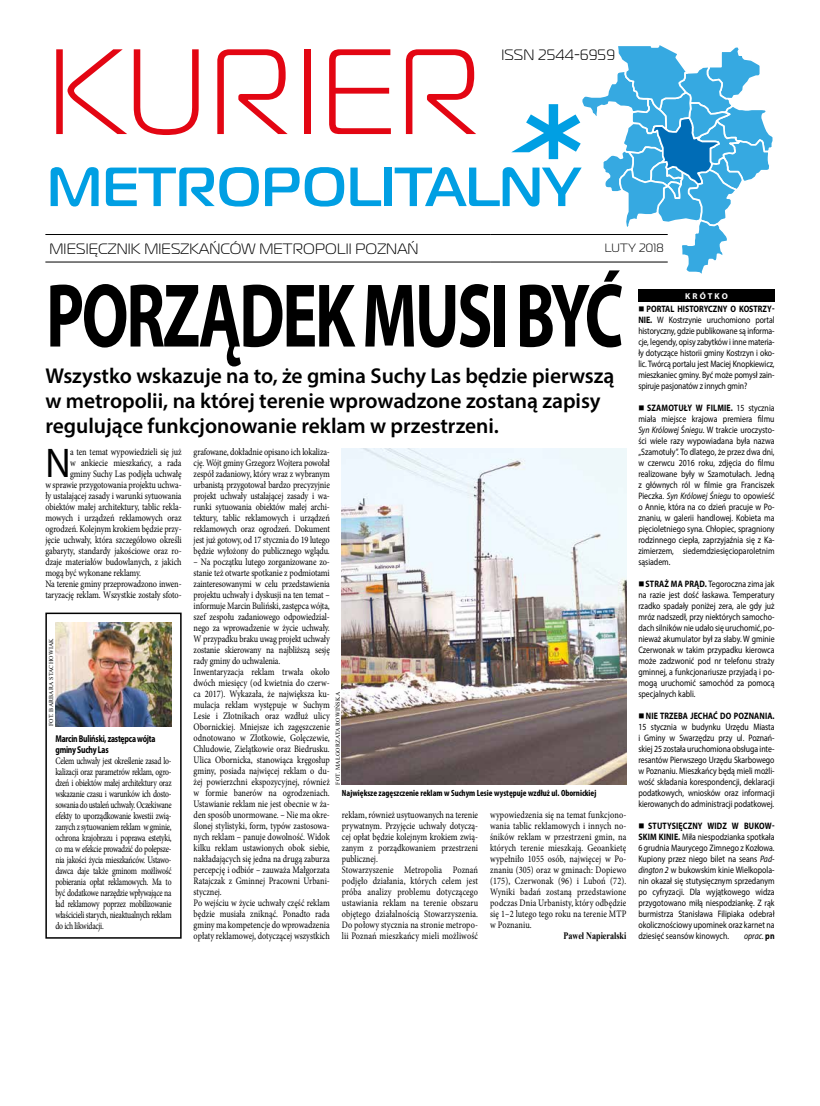
<style>
.page{position:relative;width:820px;height:1106px;background:#fff}
.page>*{position:absolute;margin:0;border:0;box-sizing:border-box;transform-origin:0 0}
.t1{font:121px "Magistral EE";letter-spacing:.015em;color:#e30613}
.t2{font:700 91.2px "Myriad Pro";letter-spacing:-.035em;color:#000;scale:.72 1}
.t3{font:700 55px "Magistral EE";letter-spacing:.01em;color:#009fe3}
.t4{font:41.6px "Myriad Pro";color:#000;scale:.92 1}
.t5{font:600 21.5px/25px "Myriad Pro";color:#000}
.t6{font:300 15px "Magistral";letter-spacing:.01em;color:#000}
.t7{font:300 12px "Magistral";letter-spacing:.01em;color:#000}
.t8{font:9.9px/11px "Minion Pro";letter-spacing:-.005em;color:#000;text-align:justify;scale:.84 1}
.t9{font:9.9px/11px "Minion Pro";letter-spacing:-.005em;color:#000;text-align:justify;scale:.77 1}
.t10{font:700 9.9px/11px "Myriad Pro";letter-spacing:-.03em;color:#000;scale:.77 1}
.t11{font:700 9.9px "Times New Roman";color:#000;scale:.82 1}
.t12{font:9.4px/11px "Myriad Pro";color:#000;text-align:justify;scale:.84 1}
.t13{font:italic 9.4px "Myriad Pro";color:#000;scale:.84 1}
.t14{font:700 condensed 9px "Myriad Pro";color:#000}
.t15{font:700 8.5px "Myriad Pro";letter-spacing:.255em;color:#fff}
.t16{font:6px "Times New Roman";letter-spacing:.035em;color:#000}
.s1{font-weight:700}
.s2{font-style:italic}
.s3{font-weight:700;font-style:normal}
</style>
<div class="page">
<div style="left:45px;top:612px;width:136px;height:326px;border:2px solid #000"></div>
<hr style="left:45px;top:234px;width:445px;height:1px;background:#000">
<hr style="left:490px;top:234px;width:177px;height:1px;background:#000">
<hr style="left:45px;top:262px;width:445px;height:1px;background:#000">
<hr style="left:490px;top:262px;width:177px;height:1px;background:#000">
<img style="left:55px;top:622px;width:116px;height:104px">
<svg style="left:511px;top:45px;width:262px;height:229px"></svg>
<img style="left:342px;top:448px;width:284px;height:336px">
<div style="left:638px;top:289px;width:136px;height:12px;background:#000"></div>
<h1 class="t1" style="left:48px;top:19px;width:436px">KURIER</h1>
<h3 class="t3" style="left:47px;top:153px;width:534px">METROPOLITALNY</h3>
<h3 class="t6" style="left:49px;top:239px;width:370px">MIESIĘCZNIK MIESZKAŃCÓW METROPOLII POZNAŃ</h3>
<p class="t7" style="left:604px;top:241px;width:60px">LUTY 2018</p>
<h2 class="t2" style="left:46px;top:256px;width:803px">PORZĄDEK MUSI BYĆ</h2>
<h3 class="t5" style="left:45px;top:362px;width:570px">Wszystko wskazuje na to, że gmina Suchy Las będzie pierwszą w metropolii, na której terenie wprowadzone zostaną zapisy regulujące funkcjonowanie reklam w przestrzeni.</h3>
<h3 class="t6" style="left:501px;top:46px;width:9px">ISSN</h3>
<h3 class="t6" style="left:537px;top:46px;width:78px">2544-6959</h3>
<p class="t15" style="left:684px;top:290px;width:44px">KRÓTKO</p>
<p class="t12" style="left:638px;top:303px;width:164px">■ <span class="s1">PORTAL HISTORYCZNY O KOSTRZY-NIE.</span> W Kostrzynie uruchomiono portal historyczny, gdzie publikowane są informa&shy;cje, legendy, opisy zabytków i inne materia&shy;ły dotyczące historii gminy Kostrzyn i oko&shy;lic. Twórcą portalu jest Maciej Knopkiewicz, mieszkaniec gminy. Być może pomysł zain&shy;spiruje pasjonatów z innych gmin?</p>
<p class="t12" style="left:638px;top:402px;width:164px">■ <span class="s1">SZAMOTUŁY W FILM IE.</span> 15 stycznia miała miejsce krajowa premiera filmu <span class="s2">Syn Królowej</span> Ś<span class="s2">niegu</span>. W trakcie uroczysto&shy;ści wiele razy wypowiadana była nazwa „Szamotuły”. To dlatego, że przez dwa dni, w czerwcu 2016 roku, zdjęcia do filmu realizowane były w Szamotułach. Jedną z głównych ról w filmie gra Franciszek Pieczka. <span class="s2">Syn Królowej Śniegu</span> to opowieść o Annie, która na co dzień pracuje w Po&shy;znaniu, w galerii handlowej. Kobieta ma pięcioletniego syna. Chłopiec, spragniony rodzinnego ciepła, zaprzyjaźnia się z Ka&shy;zimierzem, siedemdziesięcioparoletnim sąsiadem.</p>
<p class="t12" style="left:638px;top:578px;width:164px">■<span class="s1">STRAŻ MA PRĄD.</span> Tegoroczna zima jak na razie jest dość łaskawa. Temperatury rzadko spadały poniżej zera, ale gdy już mróz nadszedł, przy niektórych samocho&shy;dach silników nie udało się uruchomić, po&shy;nieważ akumulator był za słaby. W gminie Czerwonak w takim przypadku kierowca może zadzwonić pod nr telefonu straży gminnej, a funkcjonariusze przyjadą i po&shy;mogą uruchomić samochód za pomocą specjalnych kabli.</p>
<p class="t12" style="left:638px;top:710px;width:164px">■ <span class="s1">NIE TRZEBA JECHAĆ DO POZNANIA.<br></span>15 stycznia w budynku Urzędu Miasta i Gminy w Swarzędzu przy ul. Poznań&shy;skiej 25 została uruchomiona obsługa inte&shy;resantów Pierwszego Urzędu Skarbowego w Poznaniu. Mieszkańcy będą mieli możli&shy;wość składania korespondencji, deklaracji podatkowych, wniosków oraz informacji kierowanych do administracji podatkowej.</p>
<p class="t12" style="left:638px;top:820px;width:164px">■ <span class="s1">STUTYSIĘCZNY WIDZ W BUKOW-SKIM KINIE.</span> Miła niespodzianka spotkała 6 grudnia Maurycego Zimnego z Kozłowa.<br>Kupiony przez niego bilet na seans <span class="s2">Pad&shy;dington 2</span> w bukowskim kinie Wielkopola&shy;nin okazał się stutysięcznym sprzedanym po cyfryzacji. Dla wyjątkowego widza przygotowano miłą niespodziankę. Z rąk burmistrza Stanisława Filipiaka odebrał okolicznościowy upominek oraz karnet na dziesięć seansów kinowych.</p>
<p class="t8" style="left:193px;top:446px;width:164px">grafowane, dokładnie opisano ich lokaliza&shy;cję. Wójt gminy Grzegorz Wojtera powołał zespół zadaniowy, który wraz z wybranym urbanistą przygotował bardzo precyzyjnie projekt uchwały ustalającej zasady i wa&shy;runki sytuowania obiektów małej archi&shy;tektury, tablic reklamowych i urządzeń reklamowych oraz ogrodzeń. Dokument jest już gotowy, od 17 stycznia do 19 lutego będzie wyłożony do publicznego wglądu.</p>
<p class="t8" style="left:193px;top:556px;width:164px;text-align:left">– Na początku lutego zorganizowane zo&shy;stanie też otwarte spotkanie z podmiotami zainteresowanymi w celu przedstawienia projektu uchwały i dyskusji na ten temat – informuje Marcin Buliński, zastępca wójta, szef zespołu zadaniowego odpowiedzial&shy;nego za wprowadzenie w życie uchwały.<br>W przypadku braku uwag projekt uchwały zostanie skierowany na najbliższą sesję rady gminy do uchwalenia.<br>Inwentaryzacja reklam trwała około dwóch miesięcy (od kwietnia do czerw&shy;ca 2017). Wykazała, że największa ku&shy;mulacja reklam występuje w Suchym Lesie i Złotnikach oraz wzdłuż ulicy Obornickiej. Mniejsze ich zagęszczenie odnotowano w Złotkowie, Golęczewie, Chludowie, Zielątkowie oraz Biedrusku.<br>Ulica Obornicka, stanowiąca kręgosłup gminy, posiada najwięcej reklam o du&shy;żej powierzchni ekspozycyjnej, również w formie banerów na ogrodzeniach.<br>Ustawianie reklam nie jest obecnie w ża&shy;den sposób unormowane. – Nie ma okre&shy;ślonej stylistyki, form, typów zastosowa&shy;nych reklam – panuje dowolność. Widok kilku reklam ustawionych obok siebie, nakładających się jedna na drugą zaburza percepcję i odbiór – zauważa Małgorzata Ratajczak z Gminnej Pracowni Urbani&shy;stycznej.<br>Po wejściu w życie uchwały część reklam będzie musiała zniknąć. Ponadto rada gminy ma kompetencje do wprowadzenia opłaty reklamowej, dotyczącej wszystkich</p>
<h3 class="t4" style="left:45px;top:437px;width:29px">N</h3>
<p class="t8" style="left:70px;top:446px;width:134px">a ten temat wypowiedzieli się już</p>
<p class="t8" style="left:70px;top:457px;width:134px">w ankiecie mieszkańcy, a rada</p>
<p class="t8" style="left:70px;top:468px;width:134px">gminy Suchy Las podjęła uchwałę</p>
<p class="t8" style="left:45px;top:479px;width:164px">w sprawie przygotowania projektu uchwa-</p>
<p class="t8" style="left:45px;top:490px;width:164px">ły ustalającej zasady i warunki sytuowania</p>
<p class="t8" style="left:45px;top:501px;width:164px">obiektów małej architektury, tablic rekla-</p>
<p class="t8" style="left:45px;top:512px;width:164px">mowych i urządzeń reklamowych oraz</p>
<p class="t8" style="left:45px;top:523px;width:164px">ogrodzeń. Kolejnym krokiem będzie przy-</p>
<p class="t8" style="left:45px;top:534px;width:164px">jęcie uchwały, która szczegółowo określi</p>
<p class="t8" style="left:45px;top:545px;width:164px">gabaryty, standardy jakościowe oraz ro-</p>
<p class="t8" style="left:45px;top:556px;width:164px">dzaje materiałów budowlanych, z jakich</p>
<p class="t8" style="left:45px;top:567px;width:115px">mogą być wykonane reklamy.</p>
<p class="t8" style="left:45px;top:578px;width:164px">Na terenie gminy przeprowadzono inwen-</p>
<p class="t8" style="left:45px;top:589px;width:164px">taryzację reklam. Wszystkie zostały sfoto-</p>
<p class="t16" style="left:47px;top:726px;width:89px;rotate:-90deg">Fot. BARBARA STACHOWIAK</p>
<p class="t16" style="left:333px;top:784px;width:94px;rotate:-90deg">Fot. Małgorzata Rowińska</p>
<p class="t10" style="left:55px;top:732px;width:131px">MARCIN BULIŃSKI, ZASTĘPCA WÓJTA<br>GMINY SUCHY LAS</p>
<p class="t9" style="left:55px;top:755px;width:152px">Celem uchwały jest określenie zasad lo&shy;kalizacji oraz parametrów reklam, ogro&shy;dzeń i obiektów małej architektury oraz wskazanie czasu i warunków ich dosto&shy;sowania do ustaleń uchwały. Oczekiwane efekty to uporządkowanie kwestii zwią&shy;zanych z sytuowaniem reklam w gminie, ochrona krajobrazu i poprawa estetyki, co ma w efekcie prowadzić do polepsze&shy;nia jakości życia mieszkańców. Ustawo&shy;dawca daje także gminom możliwość pobierania opłat reklamowych. Ma to być dodatkowe narzędzie wpływające na ład reklamowy poprzez mobilizowanie właścicieli starych, nieaktualnych reklam do ich likwidacji.</p>
<p class="t14" style="left:342px;top:787px;width:256px">Największe zagęszczenie reklam w Suchym Lesie występuje wzdłuż ul. Obornickiej</p>
<p class="t8" style="left:342px;top:809px;width:164px;text-align:left">reklam, również usytuowanych na terenie prywatnym. Przyjęcie uchwały dotyczą&shy;cej opłat będzie kolejnym krokiem zwią&shy;zanym z porządkowaniem przestrzeni publicznej.<br>Stowarzyszenie Metropolia Poznań podjęło działania, których celem jest próba analizy problemu dotyczącego ustawiania reklam na terenie obszaru objętego działalnością Stowarzyszenia.<br>Do połowy stycznia na stronie metropo&shy;lii Poznań mieszkańcy mieli możliwość</p>
<p class="t8" style="left:490px;top:809px;width:164px">wypowiedzenia się na temat funkcjono&shy;wania tablic reklamowych i innych no&shy;śników reklam w przestrzeni gmin, na których terenie mieszkają. Geoankietę wypełniło 1055 osób, najwięcej w Po&shy;znaniu (305) oraz w gminach: Dopiewo (175), Czerwonak (96) i Luboń (72).<br>Wyniki badań zostaną przedstawione podczas Dnia Urbanisty, który odbędzie się 1–2 lutego tego roku na terenie MTP w Poznaniu.</p>
<p class="t11" style="left:563px;top:928px;width:78px">Paweł Napieralski</p>
<p class="t13" style="left:743px;top:929px;width:38px">oprac. <span class="s3">PN</span></p>
</div>
